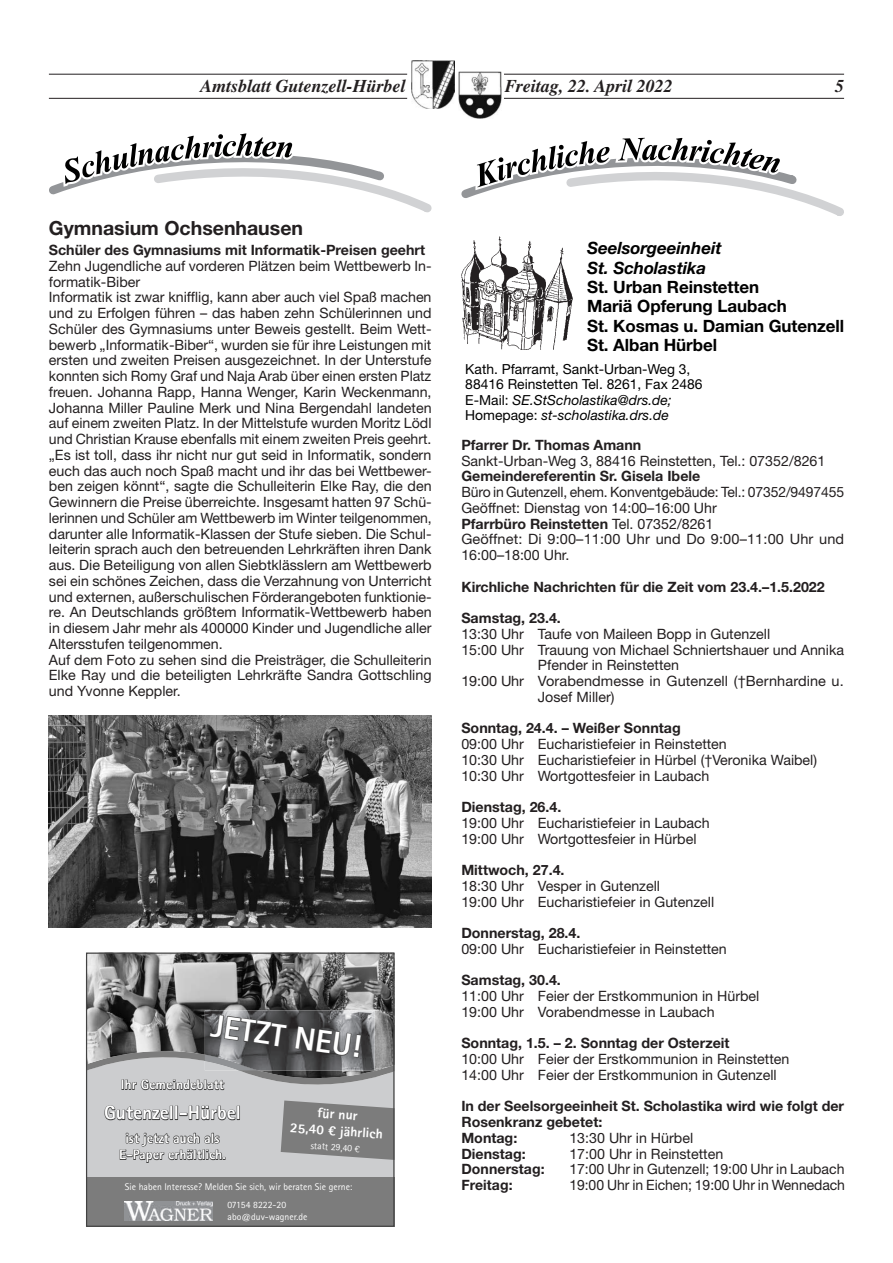
<style>
.page{position:relative;width:893px;height:1263px;background:#fff}
.page>*{position:absolute;margin:0;border:0;box-sizing:border-box;transform-origin:0 0}
.t1{font:800 31.8px "Rotis Sans Serif Std";color:#fff}
.t2{font:700 19.5px "Helvetica Neue LT Std";color:#231f20}
.t3{font:800 19.35px "Rotis Sans Serif Std";color:#fff}
.t4{font:italic 700 18px "Times LT Std";color:#231f20}
.t5{font:700 16.95px/19.4px "Helvetica Neue LT Std";letter-spacing:-.005em;color:#000}
.t6{font:italic 700 16.95px/19.2px "Helvetica Neue LT Std";letter-spacing:-.005em;color:#000}
.t7{font:14.25px/15.8px "Helvetica Neue LT Std";color:#231f20}
.t8{font:700 14.25px/15.8px "Helvetica Neue LT Std";color:#231f20}
.t9{font:13.95px/15.5px "Helvetica Neue LT Std";color:#000}
.t10{font:800 13.8px/16.5px "Rotis Sans Serif Std";color:#fff;text-align:center}
.t11{font:9.75px "Rotis Sans Serif Std";color:#fff}
.t12{font:9.6px/18.5px "Rotis Sans Serif Std";color:#fff}
.s1{font-style:italic}
.s2{font-weight:700}
</style>
<div class="page">
<hr style="left:49px;top:74px;width:795px;height:1px;background:#231f20">
<hr style="left:49px;top:98px;width:795px;height:1px;background:#231f20">
<div style="left:408px;top:52px;width:50px;height:58px;background:#fff"></div>
<img style="left:411px;top:60px;width:44px;height:47px">
<svg style="left:458px;top:72px;width:46px;height:30px"></svg>
<img style="left:459px;top:72px;width:42px;height:47px">
<svg style="left:49px;top:133px;width:383px;height:79px"></svg>
<img style="left:49px;top:716px;width:383px;height:211px">
<svg style="left:461px;top:137px;width:383px;height:79px"></svg>
<img style="left:461px;top:236px;width:112px;height:114px">
<div style="left:88px;top:1163px;width:305px;height:14px;background:#cccdcf"></div>
<div style="left:86px;top:1177px;width:309px;height:50px;background:#7c7c7c"></div>
<img style="left:125px;top:1202px;width:87px;height:18px">
<svg style="left:86px;top:952px;width:309px;height:211px;background:#8d8d8e"></svg>
<p class="t4" style="left:200px;top:75px;width:207px">Amtsblatt Gutenzell-Hürbel</p>
<p class="t4" style="left:505px;top:75px;width:169px">Freitag, 22. April 2022</p>
<p class="t4" style="left:835px;top:75px;width:10px">5</p>
<h2 class="t2" style="left:49px;top:216px;width:256px">Gymnasium Ochsenhausen</h2>
<p class="t8" style="left:49px;top:242px;width:378px">Schüler des Gymnasiums mit Informatik-Preisen geehrt</p>
<p class="t7" style="left:49px;top:258px;width:384px">Zehn Jugendliche auf vorderen Plätzen beim Wettbewerb In&shy;formatik-Biber<br>Informatik ist zwar knifflig, kann aber auch viel Spaß machen und zu Erfolgen führen – das haben zehn Schülerinnen und Schüler des Gymnasiums unter Beweis gestellt. Beim Wett&shy;bewerb „Informatik-Biber“, wurden sie für ihre Leistungen mit ersten und zweiten Preisen ausgezeichnet. In der Unterstufe konnten sich Romy Graf und Naja Arab über einen ersten Platz freuen. Johanna Rapp, Hanna Wenger, Karin Weckenmann, Johanna Miller Pauline Merk und Nina Bergendahl landeten auf einem zweiten Platz. In der Mittelstufe wurden Moritz Lödl und Christian Krause ebenfalls mit einem zweiten Preis geehrt. „Es ist toll, dass ihr nicht nur gut seid in Informatik, sondern euch das auch noch Spaß macht und ihr das bei Wettbewer&shy;ben zeigen könnt“, sagte die Schulleiterin Elke Ray, die den Gewinnern die Preise überreichte. Insgesamt hatten 97 Schü&shy;lerinnen und Schüler am Wettbewerb im Winter teilgenommen, darunter alle Informatik-Klassen der Stufe sieben. Die Schul&shy;leiterin sprach auch den betreuenden Lehrkräften ihren Dank aus. Die Beteiligung von allen Siebtklässlern am Wettbewerb sei ein schönes Zeichen, dass die Verzahnung von Unterricht und externen, außerschulischen Förderangeboten funktionie&shy;re. An Deutschlands größtem Informatik-Wettbewerb haben in diesem Jahr mehr als 400000 Kinder und Jugendliche aller Altersstufen teilgenommen.<br>Auf dem Foto zu sehen sind die Preisträger, die Schulleiterin Elke Ray und die beteiligten Lehrkräfte Sandra Gottschling und Yvonne Keppler.</p>
<h1 class="t1" style="left:214px;top:1005px;width:153px;rotate:8deg">JETZT NEU!</h1>
<p class="t10" style="left:121px;top:1076px;width:104px">Ihr Gemeindeblatt</p>
<h3 class="t3" style="left:104px;top:1100px;width:138px">Gutenzell-Hürbel</h3>
<p class="t10" style="left:119px;top:1130px;width:108px">ist jetzt auch als<br>E-Paper erhältlich.</p>
<p class="t10" style="left:292px;top:1102px;width:94px;rotate:4deg">für nur<br>25,40 € jährlich</p>
<p class="t11" style="left:311px;top:1139px;width:51px;rotate:4deg">statt 29,40 €</p>
<p class="t12" style="left:228px;top:1177px;width:126px;text-indent:-103px">Sie haben Interesse? Melden Sie sich, wir beraten Sie gerne:<br>07154 8222-20</p>
<p class="t12" style="left:228px;top:1207px;width:81px">abo@duv-wagner.de</p>
<p class="t6" style="left:587px;top:238px;width:136px">Seelsorgeeinheit<br>St. Scholastika</p>
<p class="t5" style="left:587px;top:277px;width:259px">St. Urban Reinstetten<br>Mariä Opferung Laubach<br>St. Kosmas u. Damian Gutenzell<br>St. Alban Hürbel</p>
<p class="t9" style="left:465px;top:361px;width:239px">Kath. Pfarramt, Sankt-Urban-Weg 3, 88416 Reinstetten Tel. 8261, Fax 2486<br>E-Mail: <span class="s1">SE.StScholastika@drs.de; </span>Homepage: <span class="s1">st-scholastika.drs.de</span></p>
<p class="t8" style="left:461px;top:437px;width:181px">Pfarrer Dr. Thomas Amann</p>
<p class="t7" style="left:461px;top:452px;width:366px">Sankt-Urban-Weg 3, 88416 Reinstetten, Tel.: 07352/8261</p>
<p class="t8" style="left:461px;top:468px;width:241px">Gemeindereferentin Sr. Gisela Ibele</p>
<p class="t7" style="left:461px;top:484px;width:384px">Büro in Gutenzell, ehem. Konventgebäude: Tel.: 07352/9497455<br>Geöffnet: Dienstag von 14:00–16:00 Uhr<br><span class="s2">Pfarrbüro Reinstetten</span> Tel. 07352/8261<br>Geöffnet: Di 9:00–11:00 Uhr und Do 9:00–11:00 Uhr und 16:00–18:00 Uhr.</p>
<p class="t8" style="left:461px;top:578px;width:365px">Kirchliche Nachrichten für die Zeit vom 23.4.–1.5.2022</p>
<p class="t8" style="left:461px;top:610px;width:101px">Samstag, 23.4.</p>
<p class="t7" style="left:461px;top:626px;width:310px">13:30 Uhr Taufe von Maileen Bopp in Gutenzell</p>
<p class="t7" style="left:461px;top:641px;width:384px">15:00 Uhr Trauung von Michael Schniertshauer und Annika</p>
<p class="t7" style="left:538px;top:657px;width:143px">Pfender in Reinstetten</p>
<p class="t7" style="left:461px;top:673px;width:384px">19:00 Uhr Vorabendmesse in Gutenzell (†Bernhardine u.</p>
<p class="t7" style="left:538px;top:689px;width:78px">Josef Miller)</p>
<p class="t8" style="left:461px;top:720px;width:221px">Sonntag, 24.4. – Weißer Sonntag</p>
<p class="t7" style="left:461px;top:736px;width:357px">09:00 Uhr Eucharistiefeier in Reinstetten<br>10:30 Uhr Eucharistiefeier in Hürbel (†Veronika Waibel)<br>10:30 Uhr Wortgottesfeier in Laubach</p>
<p class="t8" style="left:461px;top:799px;width:102px">Dienstag, 26.4.</p>
<p class="t7" style="left:461px;top:815px;width:250px">19:00 Uhr Eucharistiefeier in Laubach<br>19:00 Uhr Wortgottesfeier in Hürbel</p>
<p class="t8" style="left:461px;top:862px;width:105px">Mittwoch, 27.4.</p>
<p class="t7" style="left:461px;top:878px;width:254px">18:30 Uhr Vesper in Gutenzell<br>19:00 Uhr Eucharistiefeier in Gutenzell</p>
<p class="t8" style="left:461px;top:925px;width:121px">Donnerstag, 28.4.</p>
<p class="t7" style="left:461px;top:941px;width:267px">09:00 Uhr Eucharistiefeier in Reinstetten</p>
<p class="t8" style="left:461px;top:972px;width:101px">Samstag, 30.4.</p>
<p class="t7" style="left:461px;top:988px;width:299px">11:00 Uhr Feier der Erstkommunion in Hürbel<br>19:00 Uhr Vorabendmesse in Laubach</p>
<p class="t8" style="left:461px;top:1035px;width:270px">Sonntag, 1.5. – 2. Sonntag der Osterzeit</p>
<p class="t7" style="left:461px;top:1051px;width:330px">10:00 Uhr Feier der Erstkommunion in Reinstetten<br>14:00 Uhr Feier der Erstkommunion in Gutenzell</p>
<p class="t8" style="left:461px;top:1098px;width:384px">In der Seelsorgeeinheit St. Scholastika wird wie folgt der<br>Rosenkranz gebetet:<br>Montag:</p>
<p class="t7" style="left:569px;top:1130px;width:125px">13:30 Uhr in Hürbel</p>
<p class="t8" style="left:461px;top:1145px;width:66px">Dienstag:</p>
<p class="t7" style="left:569px;top:1145px;width:155px">17:00 Uhr in Reinstetten</p>
<p class="t8" style="left:461px;top:1161px;width:85px">Donnerstag:</p>
<p class="t7" style="left:569px;top:1161px;width:277px">17:00 Uhr in Gutenzell; 19:00 Uhr in Laubach</p>
<p class="t8" style="left:461px;top:1177px;width:53px">Freitag:</p>
<p class="t7" style="left:569px;top:1177px;width:277px">19:00 Uhr in Eichen; 19:00 Uhr in Wennedach</p>
</div>
